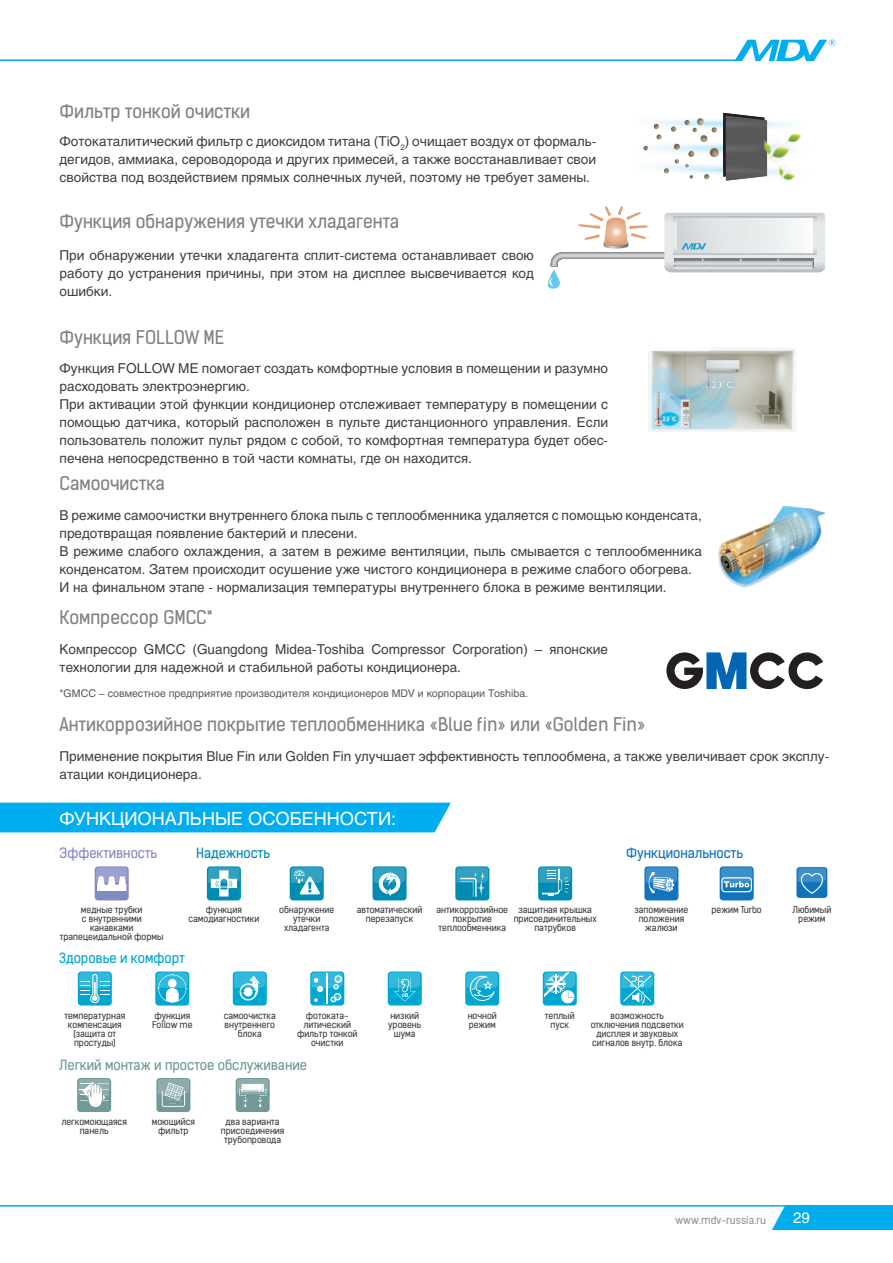
<style>
.page{position:relative;width:893px;height:1263px;background:#fff}
.page>*{position:absolute;margin:0;border:0;box-sizing:border-box;transform-origin:0 0}
.t1{font:18px "Kelson Sans Regular RU";color:#808285}
.t2{font:18px "Helios C";color:#fff}
.t3{font:15px "Helios C";color:#fff}
.t4{font:13.5px/18px "Helios C";color:#3e3e3f}
.t5{font:13.5px "Kelson Sans Regular RU";color:#729897}
.t6{font:13.5px "Kelson Sans Regular RU";color:#1074bc}
.t7{font:13.5px "Kelson Sans Regular RU";color:#00a8d1}
.t8{font:13.5px "Kelson Sans Regular RU";color:#828ac4}
.t9{font:13.5px "Kelson Sans Regular RU";color:#008bb2}
.t10{font:10.5px "Helios C";color:#57585a}
.t11{font:10.5px "Kelson Sans Regular RU";color:#939598}
.t12{font:9px/9px "Kelson Sans Regular RU";color:#3e3e3f;text-align:center}
</style>
<div class="page">
<svg style="left:735px;top:40px;width:101px;height:21px"></svg>
<hr style="left:0;top:59px;width:737px;height:2px;background:#00aeef">
<hr style="left:0;top:1205px;width:893px;height:1px;background:#00aeef">
<div style="left:772px;top:1205px;width:121px;height:25px;background:#00aeef"></div>
<img style="left:644px;top:112px;width:150px;height:64px">
<img style="left:767px;top:131px;width:25px;height:36px">
<img style="left:773px;top:169px;width:23px;height:12px">
<img style="left:776px;top:162px;width:14px;height:7px">
<img style="left:785px;top:129px;width:16px;height:17px">
<svg style="left:643px;top:146px;width:5px;height:4px"></svg>
<svg style="left:654px;top:113px;width:113px;height:68px"></svg>
<svg style="left:666px;top:652px;width:157px;height:38px"></svg>
<img style="left:648px;top:348px;width:148px;height:84px">
<img style="left:718px;top:506px;width:107px;height:82px">
<div style="left:796px;top:867px;width:31px;height:31px;background:#1074bc;border-radius:3px"></div>
<svg style="left:798px;top:868px;width:28px;height:26px"></svg>
<div style="left:0;top:803px;width:451px;height:29px;background:#00aeef"></div>
<div style="left:95px;top:866px;width:34px;height:34px;background:#828ac4;border-radius:3px"></div>
<svg style="left:96px;top:867px;width:31px;height:24px"></svg>
<div style="left:538px;top:866px;width:34px;height:34px;background:#008bb2;border-radius:3px"></div>
<svg style="left:539px;top:867px;width:32px;height:28px"></svg>
<div style="left:207px;top:866px;width:34px;height:34px;background:#008bb2;border-radius:3px"></div>
<svg style="left:208px;top:867px;width:32px;height:29px"></svg>
<div style="left:373px;top:866px;width:34px;height:34px;background:#008bb2;border-radius:3px"></div>
<svg style="left:374px;top:867px;width:31px;height:29px"></svg>
<div style="left:455px;top:866px;width:34px;height:34px;background:#008bb2;border-radius:3px"></div>
<svg style="left:457px;top:867px;width:31px;height:30px"></svg>
<svg style="left:290px;top:866px;width:34px;height:34px"></svg>
<svg style="left:291px;top:867px;width:31px;height:27px"></svg>
<svg style="left:720px;top:866px;width:34px;height:34px"></svg>
<svg style="left:721px;top:867px;width:31px;height:25px"></svg>
<div style="left:644px;top:866px;width:34px;height:34px;background:#1074bc;border-radius:3px"></div>
<svg style="left:646px;top:867px;width:31px;height:26px"></svg>
<div style="left:388px;top:971px;width:34px;height:34px;background:#00a8d1;border-radius:3px"></div>
<svg style="left:389px;top:972px;width:31px;height:29px"></svg>
<div style="left:465px;top:971px;width:34px;height:34px;background:#00a8d1;border-radius:3px"></div>
<svg style="left:466px;top:972px;width:32px;height:29px"></svg>
<div style="left:233px;top:971px;width:34px;height:34px;background:#00a8d1;border-radius:3px"></div>
<svg style="left:234px;top:972px;width:31px;height:29px"></svg>
<div style="left:155px;top:971px;width:34px;height:34px;background:#00a8d1;border-radius:3px"></div>
<svg style="left:156px;top:972px;width:32px;height:31px"></svg>
<svg style="left:543px;top:971px;width:34px;height:34px"></svg>
<svg style="left:544px;top:972px;width:31px;height:31px"></svg>
<svg style="left:78px;top:971px;width:34px;height:34px"></svg>
<svg style="left:79px;top:972px;width:31px;height:31px"></svg>
<svg style="left:620px;top:971px;width:34px;height:34px"></svg>
<svg style="left:621px;top:972px;width:32px;height:32px"></svg>
<div style="left:77px;top:1078px;width:34px;height:34px;background:#729897;border-radius:3px"></div>
<svg style="left:78px;top:1079px;width:32px;height:28px"></svg>
<div style="left:236px;top:1078px;width:34px;height:34px;background:#729897;border-radius:3px"></div>
<svg style="left:237px;top:1079px;width:31px;height:28px"></svg>
<div style="left:156px;top:1078px;width:34px;height:34px;background:#729897;border-radius:3px"></div>
<svg style="left:158px;top:1079px;width:31px;height:28px"></svg>
<div style="left:310px;top:971px;width:34px;height:34px;background:#00a8d1;border-radius:3px"></div>
<hr style="left:327px;top:973px;width:1px;height:30px;background:#fff">
<svg style="left:311px;top:972px;width:32px;height:30px"></svg>
<svg style="left:548px;top:206px;width:277px;height:83px"></svg>
<h1 class="t1" style="left:60px;top:100px;width:192px">Фильтр тонкой очистки</h1>
<p class="t4" style="left:60px;top:132px;width:538px;text-align:justify">Фотокаталитический фильтр с диоксидом титана (TiO<sub>2</sub>) очищает воздух от формаль&shy;дегидов, аммиака, сероводорода и других примесей, а также восстанавливает свои свойства под воздействием прямых солнечных лучей, поэтому не требует замены.</p>
<h1 class="t1" style="left:60px;top:210px;width:341px">Функция обнаружения утечки хладагента</h1>
<p class="t4" style="left:60px;top:246px;width:476px;text-align:justify">При обнаружении утечки хладагента сплит-система останавливает свою работу до устранения причины, при этом на дисплее высвечивается код ошибки.</p>
<h1 class="t1" style="left:60px;top:326px;width:166px">Функция FOLLOW ME</h1>
<p class="t4" style="left:60px;top:359px;width:550px">Функция FOLLOW ME помогает создать комфортные условия в помещении и разумно расходовать электроэнергию.<br>При активации этой функции кондиционер отслеживает температуру в помещении с помощью датчика, который расположен в пульте дистанционного управления. Если пользователь положит пульт рядом с собой, то комфортная температура будет обес&shy;печена непосредственно в той части комнаты, где он находится.</p>
<h1 class="t1" style="left:60px;top:472px;width:107px">Самоочистка</h1>
<p class="t4" style="left:60px;top:506px;width:644px">В режиме самоочистки внутреннего блока пыль с теплообменника удаляется с помощью конденсата, предотвращая появление бактерий и плесени.<br>В режиме слабого охлаждения, а затем в режиме вентиляции, пыль смывается с теплообменника конденсатом. Затем происходит осушение уже чистого кондиционера в режиме слабого обогрева.<br>И на финальном этапе - нормализация температуры внутреннего блока в режиме вентиляции.</p>
<h1 class="t1" style="left:60px;top:606px;width:116px">Компрессор gmcc</h1>
<h1 class="t1" style="left:207px;top:606px;width:7px">*</h1>
<p class="t4" style="left:60px;top:640px;width:550px">Компрессор GMCC (Guangdong Midea-Toshiba Compressor Corporation) – японские технологии для надежной и стабильной работы кондиционера.</p>
<p class="t10" style="left:60px;top:687px;width:470px">*GMCC – совместное предприятие производителя кондиционеров MDV и корпорации Toshiba.</p>
<h1 class="t1" style="left:60px;top:713px;width:587px">Антикоррозийное покрытие теплообменника «Blue fin» или «Golden Fin»</h1>
<p class="t4" style="left:60px;top:747px;width:771px">Применение покрытия Blue Fin или Golden Fin улучшает эффективность теплообмена, а также увеличивает срок эксплу&shy;атации кондиционера.</p>
<h1 class="t2" style="left:60px;top:807px;width:338px">ФУНКЦИОНАЛЬНЫЕ ОСОБЕННОСТИ:</h1>
<p class="t8" style="left:59px;top:844px;width:100px">Эффективность</p>
<p class="t9" style="left:196px;top:844px;width:75px">Надежность</p>
<p class="t12" style="left:60px;top:906px;width:105px">медные трубки<br>с внутренними канавками трапецеидальной формы</p>
<p class="t12" style="left:514px;top:906px;width:84px">защитная крышка присоединительных патрубков</p>
<p class="t12" style="left:279px;top:906px;width:57px">обнаружение утечки хладагента</p>
<p class="t12" style="left:188px;top:906px;width:72px">функция самодиагностики</p>
<p class="t12" style="left:357px;top:906px;width:67px">автоматический перезапуск</p>
<p class="t12" style="left:437px;top:906px;width:73px">антикоррозийное покрытие теплообменника</p>
<p class="t7" style="left:59px;top:950px;width:127px">Здоровье и комфорт</p>
<p class="t6" style="left:626px;top:844px;width:119px">Функциональность</p>
<p class="t12" style="left:634px;top:906px;width:55px">запоминание</p>
<p class="t12" style="left:712px;top:906px;width:52px">режим Turbo</p>
<p class="t12" style="left:639px;top:915px;width:47px">положения жалюзи</p>
<p class="t12" style="left:152px;top:1011px;width:42px;text-align:left">функция<br>Follow me</p>
<p class="t12" style="left:545px;top:1011px;width:31px">теплый пуск</p>
<p class="t12" style="left:297px;top:1011px;width:62px">фотоката&shy;литический фильтр тонкой очистки</p>
<p class="t12" style="left:388px;top:1011px;width:35px">низкий уровень шума</p>
<p class="t12" style="left:468px;top:1011px;width:31px;text-align:left">ночной режим</p>
<p class="t12" style="left:224px;top:1011px;width:54px">самоочистка внутреннего блока</p>
<p class="t12" style="left:64px;top:1011px;width:62px">температурная компенсация (защита от простуды)</p>
<p class="t12" style="left:591px;top:1011px;width:94px">возможность отключения подсветки дисплея и звуковых сигналов внутр. блока</p>
<p class="t5" style="left:59px;top:1056px;width:250px">Легкий монтаж и простое обслуживание</p>
<p class="t12" style="left:152px;top:1117px;width:45px">моющийся фильтр</p>
<p class="t12" style="left:61px;top:1117px;width:67px">легкомоющаяся панель</p>
<p class="t12" style="left:221px;top:1117px;width:65px">два варианта присоединения трубопровода</p>
<p class="t12" style="left:792px;top:906px;width:40px">Любимый режим</p>
<p class="t11" style="left:675px;top:1214px;width:92px">www.mdv-russia.ru</p>
<p class="t3" style="left:793px;top:1209px;width:18px">29</p>
</div>
